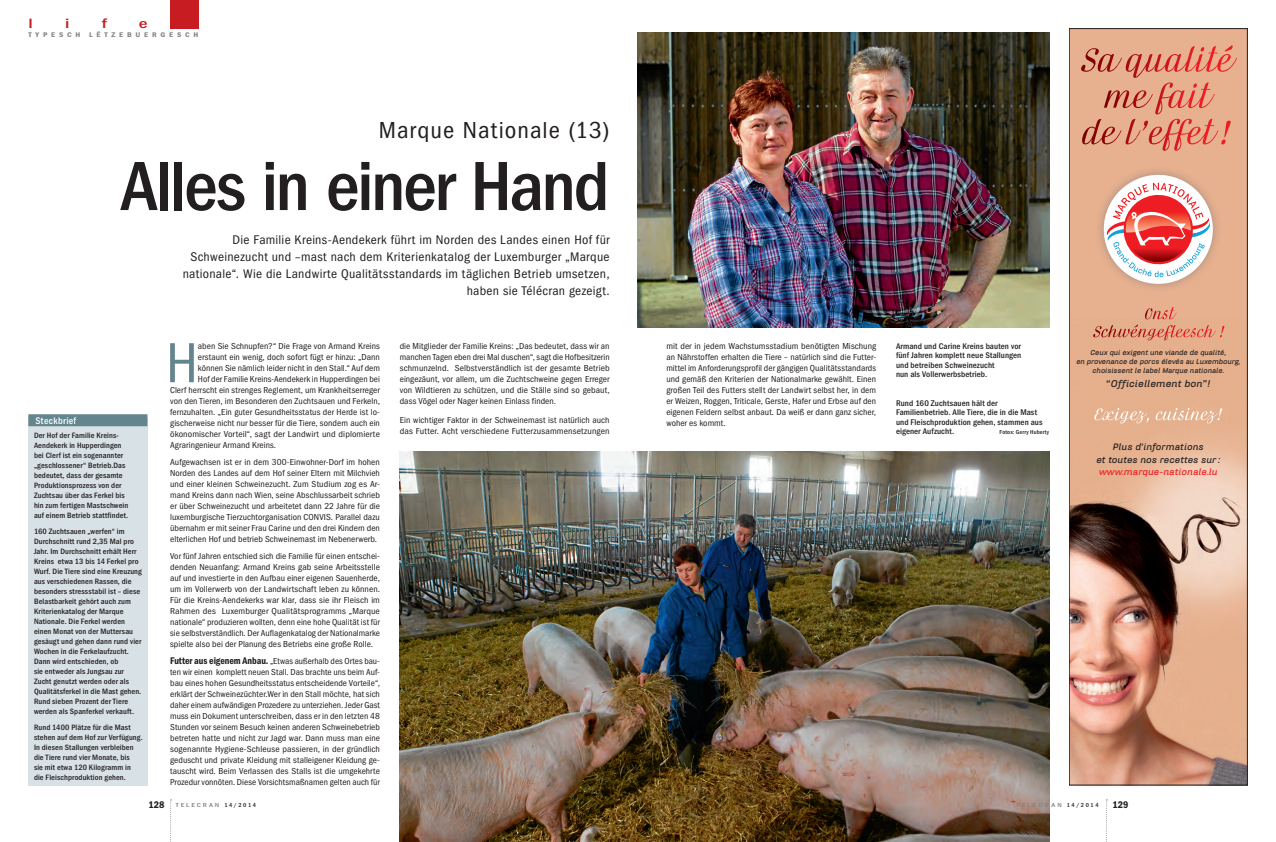
<style>
.page{position:relative;width:1276px;height:842px;background:#fff}
.page>*{position:absolute;margin:0;border:0;box-sizing:border-box;transform-origin:0 0}
._02_Titel_46p{font:500 condensed 72px "ITC Franklin Gothic Std";letter-spacing:-.035em;color:#231f20;scale:1.05 1}
._04_Txt_9p_Grundtxt{font:condensed 58.5px "ITC Franklin Gothic Std";color:#63858e}
._00_Dz_18p{font:condensed 24px "ITC Franklin Gothic Std";letter-spacing:.04em;color:#231f20;scale:1.05 1}
.t1{font:500 condensed 14px "ITC Franklin Gothic Std";color:#c61c22;scale:1.4 1}
._03_Uz_14_20p{font:condensed 13px/17px "ITC Franklin Gothic Std";letter-spacing:.02em;color:#231f20;text-align:right;scale:1.05 1}
.Titel_Kasten{font:500 condensed 10px "ITC Franklin Gothic Std";letter-spacing:.04em;color:#fff}
.t2{font:10px "ITC Franklin Gothic Std Dm Cd";color:#231f20;scale:1.05 1}
.t3{font:italic 700 9.5px "Hydra Text";color:#231f20}
._04_Txt_9p_Grundtxt-2{font:condensed 9px/11px "ITC Franklin Gothic Std";letter-spacing:.005em;color:#231f20;text-align:justify;scale:1.05 1}
._04_Txt_9p_Grundtxt-3{font:condensed 9px/11px "ITC Franklin Gothic Std";letter-spacing:.005em;color:#231f20;text-align:justify;scale:1.06 1}
._04_Txt_9p_Grundtxt-4{font:condensed 9px/11px "ITC Franklin Gothic Std";letter-spacing:.005em;color:#231f20;text-align:justify}
.t4{font:italic 700 9px/12.5px "Hydra Text";color:#231f20;text-align:center}
._04_Txt_9p_Grundtxt-5{font:condensed 9px "ITC Franklin Gothic Std";letter-spacing:.005em;color:#231f20;scale:1.08 1}
._04_Txt_9p_Grundtxt-6{font:condensed 9px "ITC Franklin Gothic Std";letter-spacing:.005em;color:#231f20;scale:1.04 1}
._06_Bz_8_5p_Franklin{font:500 condensed 8.5px/9.5px "ITC Franklin Gothic Std";letter-spacing:.01em;color:#231f20;scale:1.05 1}
._05_Txt_8p_Kasten_Gr{font:500 condensed 8px/10px "ITC Franklin Gothic Std";letter-spacing:.01em;color:#231f20;scale:1.05 1}
.t5{font:italic 700 7px/9px "Hydra Text";letter-spacing:-.01em;color:#231f20;text-align:center}
.t6{font:7px "ITC Franklin Gothic Std Dm Cd";letter-spacing:.455em;color:#808285;scale:1.2 1}
.t7{font:500 condensed 6px "ITC Franklin Gothic Std";letter-spacing:.25em;color:#808285;scale:1.3 1}
._06_Bz_8_5p_Franklin-2{font:500 condensed 6px "ITC Franklin Gothic Std";letter-spacing:.025em;color:#231f20;scale:1.05 1}
.t8{font:500 condensed 6px "ITC Franklin Gothic Std";letter-spacing:.28em;color:#808285;scale:1.3 1}
.s1{font-family:"ITC Franklin Gothic Std Dm Cd";font-stretch:normal;font-size:10px}
.s2{color:#ee1d23}
.s3{font-family:"ITC Franklin Gothic Std Dm Cd";font-weight:400;font-stretch:normal;font-size:10px;color:#231f20}
.s4{color:#231f20}
</style>
<div class="page">
<img style="left:400px;top:451px;width:649px;height:391px">
<img style="left:638px;top:33px;width:411px;height:295px">
<svg style="left:170px;top:799px;width:2px;height:43px"></svg>
<svg style="left:1106px;top:799px;width:1px;height:43px"></svg>
<div style="left:170px;top:0;width:28px;height:28px;background:#c61c22"></div>
<div style="left:28px;top:417px;width:119px;height:368px;background:#d8e1e5"></div>
<div style="left:28px;top:414px;width:119px;height:12px;background:#63858e"></div>
<div style="left:1069px;top:28px;width:178px;height:757px;background:#e7b08f"></div>
<img style="left:1071px;top:325px;width:174px;height:458px">
<div style="left:1094px;top:166px;width:128px;height:127px;background:#867f7c;opacity:.7"></div>
<div style="left:1103px;top:175px;width:109px;height:109px;background:#fff;border-radius:50%"></div>
<svg style="left:1105px;top:183px;width:106px;height:94px"></svg>
<svg style="left:1094px;top:408px;width:128px;height:15px"></svg>
<svg style="left:1104px;top:45px;width:133px;height:106px"></svg>
<svg style="left:1101px;top:307px;width:75px;height:30px"></svg>
<div style="left:1069px;top:28px;width:178px;height:757px;border:1px solid #231f20"></div>
<h3 class="t1" style="left:28px;top:16px;width:5px">l</h3>
<h3 class="t1" style="left:65px;top:16px;width:5px">i</h3>
<h3 class="t1" style="left:102px;top:16px;width:5px">f</h3>
<h3 class="t1" style="left:139px;top:16px;width:8px">e</h3>
<p class="t6" style="left:28px;top:31px;width:143px">TYPESCH LËTZEBUERGESCH</p>
<p class="_00_Dz_18p" style="left:379px;top:117px;width:221px">Marque Nationale (13)</p>
<p class="_02_Titel_46p" style="left:121px;top:145px;width:467px">Alles in einer Hand</p>
<p class="_03_Uz_14_20p" style="left:183px;top:231px;width:408px">Die Familie Kreins-Aendekerk führt im Norden des Landes einen Hof für Schweinezucht und –mast nach dem Kriterienkatalog der Luxemburger „Marque nationale“. Wie die Landwirte Qualitätsstandards im täglichen Betrieb umsetzen, haben sie Télécran gezeigt.</p>
<p class="Titel_Kasten" style="left:35px;top:415px;width:42px">Steckbrief</p>
<p class="_05_Txt_8p_Kasten_Gr" style="left:34px;top:431px;width:91px">Der Hof der Familie Kreins-<br>Aendekerk in Hupperdingen bei Clerf ist ein sogenannter „geschlossener“ Betrieb.Das bedeutet, dass der gesamte<br>Produktionsprozess von der<br>Zuchtsau über das Ferkel bis hin zum fertigen Mastschwein auf einem Betrieb stattfindet.</p>
<p class="_05_Txt_8p_Kasten_Gr" style="left:34px;top:526px;width:104px">160 Zuchtsauen „werfen“ im<br>Durchschnitt rund 2,35 Mal pro<br>Jahr. Im Durchschnitt erhält Herr<br>Kreins etwa 13 bis 14 Ferkel pro<br>Wurf. Die Tiere sind eine Kreuzung aus verschiedenen Rassen, die besonders stressstabil ist – diese<br>Belastbarkeit gehört auch zum<br>Kriterienkatalog der Marque<br>Nationale. Die Ferkel werden einen Monat von der Muttersau gesäugt und gehen dann rund vier<br>Wochen in die Ferkelaufzucht.<br>Dann wird entschieden, ob<br>sie entweder als Jungsau zur<br>Zucht genutzt werden oder als<br>Qualitätsferkel in die Mast gehen.<br>Rund sieben Prozent der Tiere werden als Spanferkel verkauft.</p>
<p class="_05_Txt_8p_Kasten_Gr" style="left:34px;top:722px;width:105px">Rund 1400 Plätze für die Mast stehen auf dem Hof zur Verfügung.<br>In diesen Stallungen verbleiben die Tiere rund vier Monate, bis<br>sie mit etwa 120 Kilogramm in<br>die Fleischproduktion gehen.</p>
<p class="_04_Txt_9p_Grundtxt" style="left:166px;top:330px;width:33px">H</p>
<p class="_04_Txt_9p_Grundtxt-2" style="left:198px;top:341px;width:175px">aben Sie Schnupfen?“ Die Frage von Armand Kreins</p>
<p class="_04_Txt_9p_Grundtxt-2" style="left:198px;top:352px;width:175px">erstaunt ein wenig, doch sofort fügt er hinzu: „Dann</p>
<p class="_04_Txt_9p_Grundtxt-2" style="left:198px;top:363px;width:175px">können Sie nämlich leider nicht in den Stall.“ Auf dem</p>
<p class="_04_Txt_9p_Grundtxt-6" style="left:198px;top:374px;width:176px">Hof der Familie Kreins-Aendekerk in Hupperdingen bei</p>
<p class="_04_Txt_9p_Grundtxt-2" style="left:170px;top:385px;width:201px">Clerf herrscht ein strenges Reglement, um Krankheitserreger</p>
<p class="_04_Txt_9p_Grundtxt-2" style="left:170px;top:396px;width:201px">von den Tieren, im Besonderen den Zuchtsauen und Ferkeln,</p>
<p class="_04_Txt_9p_Grundtxt-2" style="left:170px;top:407px;width:201px">fernzuhalten. „Ein guter Gesundheitsstatus der Herde ist lo-</p>
<p class="_04_Txt_9p_Grundtxt-2" style="left:170px;top:418px;width:201px">gischerweise nicht nur besser für die Tiere, sondern auch ein</p>
<p class="_04_Txt_9p_Grundtxt-5" style="left:170px;top:429px;width:196px">ökonomischer Vorteil“, sagt der Landwirt und diplomierte</p>
<p class="_04_Txt_9p_Grundtxt-2" style="left:170px;top:440px;width:103px">Agraringenieur Armand Kreins.</p>
<p class="_04_Txt_9p_Grundtxt-3" style="left:170px;top:457px;width:199px">Aufgewachsen ist er in dem 300-Einwohner-Dorf im hohen Norden des Landes auf dem Hof seiner Eltern mit Milchvieh und einer kleinen Schweinezucht. Zum Studium zog es Ar&shy;mand Kreins dann nach Wien, seine Abschlussarbeit schrieb er über Schweinezucht und arbeitetet dann 22 Jahre für die luxemburgische Tierzuchtorganisation CONVIS. Parallel dazu übernahm er mit seiner Frau Carine und den drei Kindern den elterlichen Hof und betrieb Schweinemast im Nebenerwerb.</p>
<p class="_04_Txt_9p_Grundtxt-2" style="left:170px;top:551px;width:201px">Vor fünf Jahren entschied sich die Familie für einen entschei&shy;denden Neuanfang: Armand Kreins gab seine Arbeitsstelle auf und investierte in den Aufbau einer eigenen Sauenherde, um im Vollerwerb von der Landwirtschaft leben zu können.<br>Für die Kreins-Aendekerks war klar, dass sie ihr Fleisch im Rahmen des Luxemburger Qualitätsprogramms „Marque nationale“ produzieren wollten, denn eine hohe Qualität ist für sie selbstverständlich. Der Auflagenkatalog der Nationalmarke spielte also bei der Planung des Betriebs eine große Rolle.</p>
<p class="_04_Txt_9p_Grundtxt-4" style="left:170px;top:656px;width:211px"><span class="s1">Futter aus eigenem Anbau.</span> „Etwas außerhalb des Ortes bau&shy;ten wir einen komplett neuen Stall. Das brachte uns beim Auf&shy;bau eines hohen Gesundheitsstatus entscheidende Vorteile“, erklärt der Schweinezüchter.Wer in den Stall möchte, hat sich daher einem aufwändigen Prozedere zu unterziehen. Jeder Gast muss ein Dokument unterschreiben, dass er in den letzten 48<br>Stunden vor seinem Besuch keinen anderen Schweinebetrieb betreten hatte und nicht zur Jagd war. Dann muss man eine sogenannte Hygiene-Schleuse passieren, in der gründlich geduscht und private Kleidung mit stalleigener Kleidung ge&shy;tauscht wird. Beim Verlassen des Stalls ist die umgekehrte Prozedur vonnöten. Diese Vorsichtsmaßnamen gelten auch für</p>
<p class="_04_Txt_9p_Grundtxt-2" style="left:400px;top:341px;width:201px">die Mitglieder der Familie Kreins: „Das bedeutet, dass wir an manchen Tagen eben drei Mal duschen“, sagt die Hofbesitzerin schmunzelnd. Selbstverständlich ist der gesamte Betrieb eingezäunt, vor allem, um die Zuchtschweine gegen Erreger von Wildtieren zu schützen, und die Ställe sind so gebaut, dass Vögel oder Nager keinen Einlass finden.</p>
<p class="_04_Txt_9p_Grundtxt-2" style="left:400px;top:415px;width:201px">Ein wichtiger Faktor in der Schweinemast ist natürlich auch das Futter. Acht verschiedene Futterzusammensetzungen</p>
<p class="_04_Txt_9p_Grundtxt-3" style="left:666px;top:341px;width:199px">mit der in jedem Wachstumsstadium benötigten Mischung an Nährstoffen erhalten die Tiere – natürlich sind die Futter&shy;mittel im Anforderungsprofil der gängigen Qualitätsstandards und gemäß den Kriterien der Nationalmarke gewählt. Einen großen Teil des Futters stellt der Landwirt selbst her, in dem er Weizen, Roggen, Triticale, Gerste, Hafer und Erbse auf den eigenen Feldern selbst anbaut. Da weiß er dann ganz sicher, woher es kommt.</p>
<p class="_06_Bz_8_5p_Franklin" style="left:896px;top:341px;width:121px">Armand und Carine Kreins bauten vor fünf Jahren komplett neue Stallungen und betreiben Schweinezucht<br>nun als Vollerwerbsbetrieb.</p>
<p class="_06_Bz_8_5p_Franklin" style="left:896px;top:398px;width:141px">Rund 160 Zuchtsauen hält der Familienbetrieb. Alle Tiere, die in die Mast und Fleischproduktion gehen, stammen aus eigener Aufzucht.</p>
<p class="_06_Bz_8_5p_Franklin-2" style="left:999px;top:429px;width:49px">Fotos: Gerry Huberty</p>
<p class="t5" style="left:1076px;top:348px;width:165px">Ceux qui exigent une viande de qualité,<br>en provenance de porcs élevés au Luxembourg, choisissent le label Marque nationale.</p>
<p class="t3" style="left:1106px;top:378px;width:106px">“Officiellement bon”!</p>
<p class="t4" style="left:1096px;top:440px;width:125px">Plus d’informations<br>et toutes nos recettes sur : <span class="s2">www.marque-nationale.lu</span></p>
<p class="t7" style="left:148px;top:802px;width:84px"><span class="s3">128</span> TELECRAN <span class="s4">14/2014</span></p>
<p class="t8" style="left:1016px;top:802px;width:65px">TELECRAN <span class="s4">14/2014</span></p>
<p class="t2" style="left:1112px;top:799px;width:17px">129</p>
</div>
